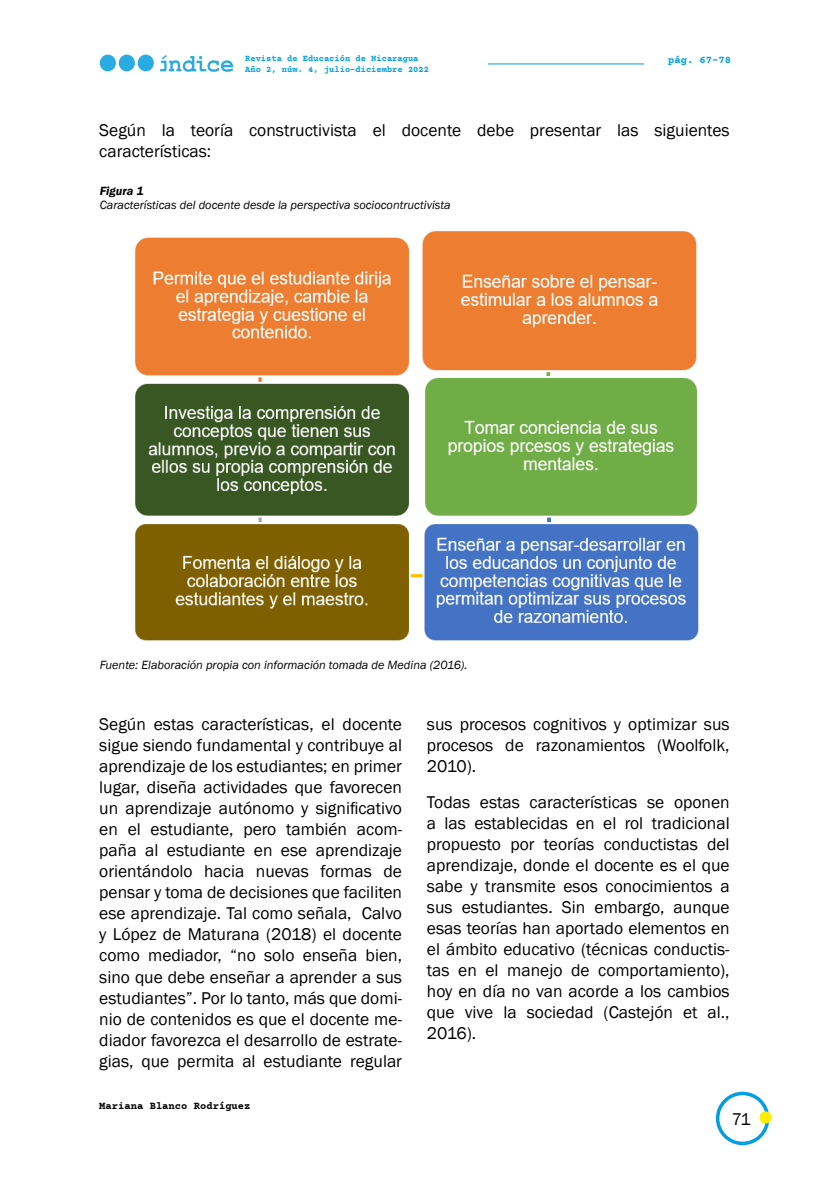
<style>
.page{position:relative;width:819px;height:1191px;background:#fff}
.page>*{position:absolute;margin:0;border:0;box-sizing:border-box;transform-origin:0 0}
.t1{font:17.5px/21px "Franklin Gothic";color:#000;text-align:justify}
.t2{font:italic 12.25px "Franklin Gothic";color:#000}
.t3{font:italic 600 12.25px "Franklin Gothic";color:#000}
.t4{font:700 10.5px "Courier Prime";color:#000}
.t5{font:700 10.5px "Courier Prime";color:#009fe3}
.t6{font:700 8.75px/10.5px "Courier Prime";color:#009fe3}
</style>
<div class="page">
<div style="left:715px;top:1091px;width:54px;height:54px;border:4px solid #009fe3;border-radius:50%"></div>
<div style="left:759px;top:1111px;width:12px;height:12px;background:#ffed00;border-radius:50%"></div>
<hr style="left:488px;top:63px;width:156px;height:1px;background:#009fe3">
<div style="left:100px;top:55px;width:16px;height:16px;background:#29abe3;border-radius:50%"></div>
<div style="left:119px;top:55px;width:16px;height:16px;background:#29abe3;border-radius:50%"></div>
<div style="left:138px;top:55px;width:16px;height:16px;background:#29abe3;border-radius:50%"></div>
<svg style="left:160px;top:55px;width:73px;height:17px"></svg>
<img style="left:135px;top:231px;width:564px;height:410px">
<p class="t6" style="left:245px;top:53px;width:185px">Revista de Educación de Nicaragua<br>Año 2, núm. 4, julio-diciembre 2022</p>
<p class="t5" style="left:668px;top:53px;width:64px">pág. 67-78</p>
<p class="t1" style="left:99px;top:120px;width:632px">Según la teoría constructivista el docente debe presentar las siguientes características:</p>
<p class="t3" style="left:100px;top:183px;width:45px">Figura 1</p>
<p class="t2" style="left:100px;top:198px;width:352px">Características del docente desde la perspectiva sociocontructivista</p>
<p class="t2" style="left:100px;top:657px;width:369px">Fuente: Elaboración propia con información tomada de Medina (2016).</p>
<p class="t1" style="left:99px;top:714px;width:304px">Según estas características, el docente sigue siendo fundamental y contribuye al aprendizaje de los estudiantes; en primer lugar, diseña actividades que favorecen un aprendizaje autónomo y significativo en el estudiante, pero también acom&shy;paña al estudiante en ese aprendizaje orientándolo hacia nuevas formas de pensar y toma de decisiones que faciliten ese aprendizaje. Tal como señala, Calvo y López de Maturana (2018) el docente como mediador, “no solo enseña bien, sino que debe enseñar a aprender a sus estudiantes”. Por lo tanto, más que domi&shy;nio de contenidos es que el docente me&shy;diador favorezca el desarrollo de estrate&shy;gias, que permita al estudiante regular</p>
<p class="t1" style="left:427px;top:714px;width:304px">sus procesos cognitivos y optimizar sus procesos de razonamientos (Woolfolk, 2010).</p>
<p class="t1" style="left:427px;top:792px;width:304px">Todas estas características se oponen a las establecidas en el rol tradicional propuesto por teorías conductistas del aprendizaje, donde el docente es el que sabe y transmite esos conocimientos a sus estudiantes. Sin embargo, aunque esas teorías han aportado elementos en el ámbito educativo (técnicas conductis&shy;tas en el manejo de comportamiento), hoy en día no van acorde a los cambios que vive la sociedad (Castejón et al., 2016).</p>
<p class="t4" style="left:99px;top:1100px;width:153px">Mariana Blanco Rodríguez</p>
<p class="t1" style="left:731px;top:1109px;width:21px">71</p>
</div>
